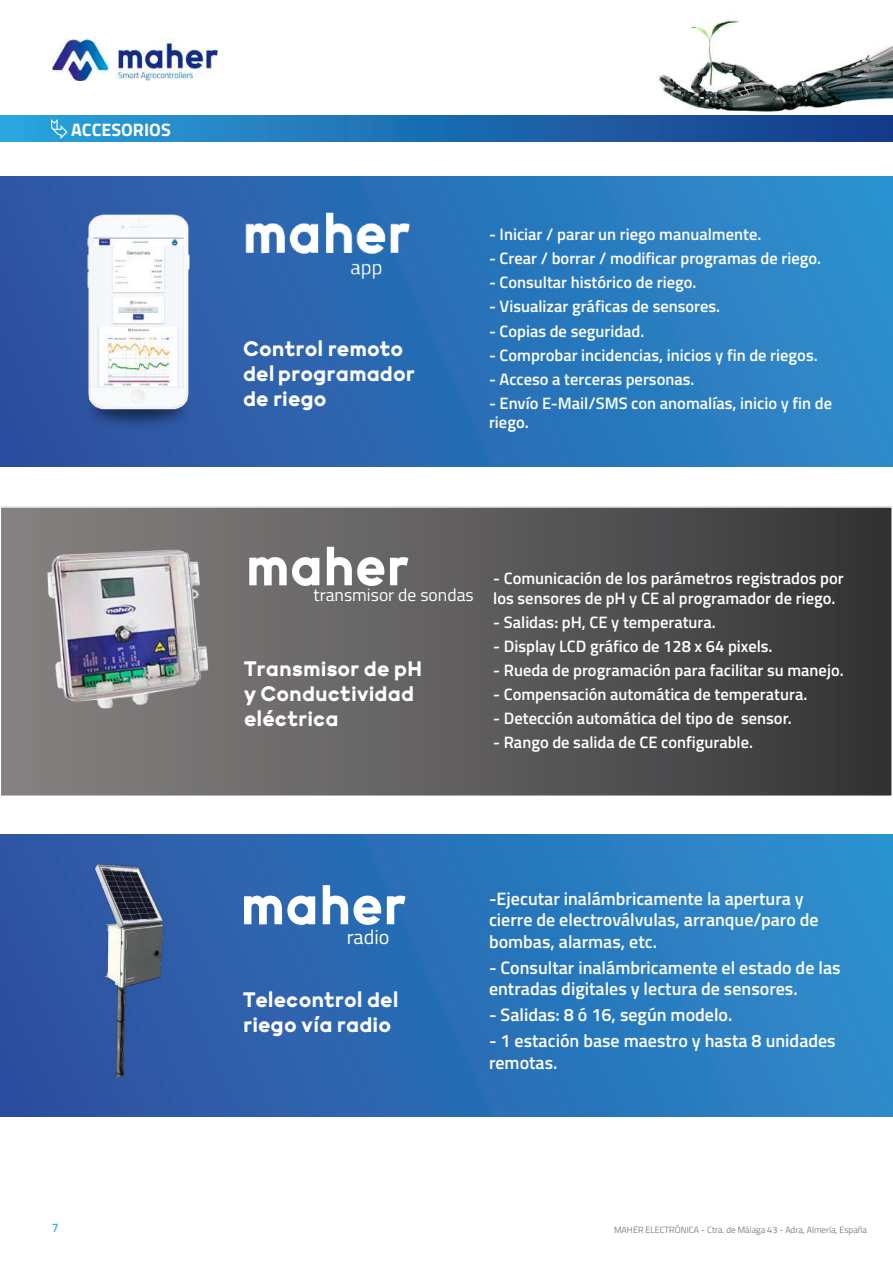
<style>
.page{position:relative;width:893px;height:1263px;background:#fff}
.page>*{position:absolute;margin:0;border:0;box-sizing:border-box;transform-origin:0 0}
.t1{font:700 55.95px "VVE Giallo Extra";color:#fff;scale:.96 1}
.t2{font:700 55.05px "VVE Giallo Extra";color:#fff;scale:.96 1}
.t3{font:700 21px/25.2px "VVE Giallo Extra";color:#fff}
.t4{font:20.1px "Titillium Web";color:#fff}
.t5{font:600 18px/21.6px "Titillium Web";color:#fff}
.t6{font:700 18px "Titillium Web";color:#fff}
.t7{font:17.55px "Titillium Web";color:#fff}
.t8{font:600 16.5px/19.8px "Titillium Web";color:#fff}
.t9{font:12px "VVE Giallo Medium";color:#36a9e1}
.t10{font:300 9px "Titillium Web";color:#67676a}
</style>
<div class="page">
<img style="left:659px;top:19px;width:233px;height:94px">
<img style="left:52px;top:39px;width:165px;height:42px">
<div style="left:0;top:115px;width:893px;height:27px;background:linear-gradient(to right,#29a4dc,#143786)"></div>
<svg style="left:51px;top:119px;width:17px;height:20px"></svg>
<div style="left:0;top:176px;width:893px;height:291px;background:linear-gradient(to right,#2d509f,#2a8ecc)"></div>
<img style="left:68px;top:192px;width:122px;height:244px">
<img style="left:242px;top:205px;width:168px;height:75px">
<div style="left:0;top:507px;width:892px;height:289px;background:linear-gradient(to right,#898584,#363637)"></div>
<div style="left:0;top:506px;width:893px;height:291px;border:2px solid #fff"></div>
<div style="left:0;top:834px;width:893px;height:282px;background:linear-gradient(to right,#2d4e9e,#2a8fcc)"></div>
<img style="left:0;top:518px;width:289px;height:215px">
<img style="left:45px;top:834px;width:174px;height:279px">
<p class="t6" style="left:71px;top:116px;width:101px">ACCESORIOS</p>
<p class="t3" style="left:243px;top:334px;width:173px">Control remoto del programador de riego</p>
<p class="t8" style="left:489px;top:224px;width:274px">- Iniciar / parar un riego manualmente.</p>
<p class="t8" style="left:489px;top:248px;width:334px">- Crear / borrar / modificar programas de riego.</p>
<p class="t8" style="left:489px;top:272px;width:209px">- Consultar histórico de riego.</p>
<p class="t8" style="left:489px;top:296px;width:233px">- Visualizar gráficas de sensores.</p>
<p class="t8" style="left:489px;top:320px;width:157px">- Copias de seguridad.</p>
<p class="t8" style="left:489px;top:344px;width:330px">- Comprobar incidencias, inicios y fin de riegos.</p>
<p class="t8" style="left:489px;top:368px;width:207px">- Acceso a terceras personas.</p>
<p class="t8" style="left:489px;top:392px;width:345px">- Envío E-Mail/SMS con anomalías, inicio y fin de riego.</p>
<h2 class="t2" style="left:246px;top:523px;width:172px">maher</h2>
<p class="t7" style="left:313px;top:582px;width:162px">transmisor de sondas</p>
<p class="t3" style="left:244px;top:654px;width:180px">Transmisor de pH y Conductividad eléctrica</p>
<p class="t8" style="left:493px;top:568px;width:352px">- Comunicación de los parámetros registrados por los sensores de pH y CE al programador de riego.</p>
<p class="t8" style="left:493px;top:611px;width:224px">- Salidas: pH, CE y temperatura.</p>
<p class="t8" style="left:493px;top:635px;width:281px">- Display LCD gráfico de 128 x 64 pixels.</p>
<p class="t8" style="left:493px;top:660px;width:352px">- Rueda de programación para facilitar su manejo.</p>
<p class="t8" style="left:493px;top:684px;width:316px">- Compensación automática de temperatura.</p>
<p class="t8" style="left:493px;top:708px;width:300px">- Detección automática del tipo de sensor.</p>
<p class="t8" style="left:493px;top:732px;width:261px">- Rango de salida de CE configurable.</p>
<h1 class="t1" style="left:240px;top:861px;width:175px">maher</h1>
<p class="t4" style="left:347px;top:923px;width:44px">radio</p>
<p class="t3" style="left:243px;top:986px;width:157px">Telecontrol del riego vía radio</p>
<p class="t5" style="left:489px;top:886px;width:331px">-Ejecutar inalámbricamente la apertura y cierre de electroválvulas, arranque/paro de bombas, alarmas, etc.</p>
<p class="t5" style="left:489px;top:956px;width:353px">- Consultar inalámbricamente el estado de las entradas digitales y lectura de sensores.</p>
<p class="t5" style="left:489px;top:1003px;width:245px">- Salidas: 8 ó 16, según modelo.</p>
<p class="t5" style="left:489px;top:1029px;width:348px">- 1 estación base maestro y hasta 8 unidades remotas.</p>
<p class="t9" style="left:52px;top:1219px;width:7px">7</p>
<p class="t10" style="left:614px;top:1223px;width:255px">MAHER ELECTRÓNICA - Ctra. de Málaga 43 - Adra, Almería, España</p>
</div>
